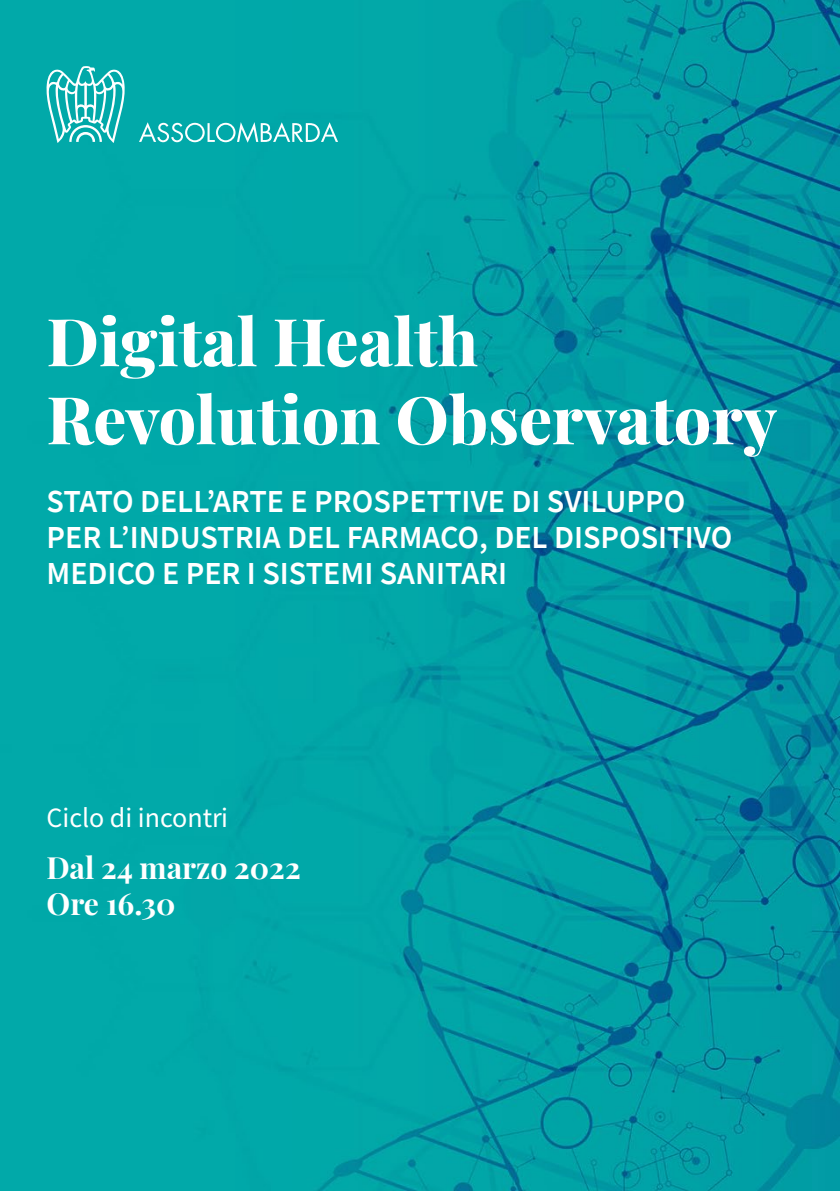
<style>
.page{position:relative;width:840px;height:1191px;background:#fff}
.page>*{position:absolute;margin:0;border:0;box-sizing:border-box;transform-origin:0 0}
.t1{font:800 66px/78px "Playfair Display";color:#fff}
.t2{font:600 32px/36px "Source Sans Pro";color:#fff}
.t3{font:30px/36px "Playfair Display";color:#fff}
.t4{font:28px "Source Sans Variable";color:#fff}
</style>
<div class="page">
<img style="left:0;top:0;width:839px;height:1191px">
<svg style="left:45px;top:66px;width:81px;height:77px"></svg>
<svg style="left:139px;top:122px;width:199px;height:21px;background:#45bfc0"></svg>
<h1 class="t1" style="left:46px;top:297px;width:731px">Digital Health<br>Revolution Observatory</h1>
<p class="t2" style="left:46px;top:483px;width:686px">STATO DELL’ARTE E PROSPETTIVE DI SVILUPPO<br>PER L’INDUSTRIA DEL FARMACO, DEL DISPOSITIVO<br>MEDICO E PER I SISTEMI SANITARI</p>
<p class="t4" style="left:46px;top:801px;width:183px">Ciclo di incontri</p>
<p class="t3" style="left:46px;top:847px;width:255px">Dal 24 marzo 2022<br>Ore 16.30</p>
</div>
